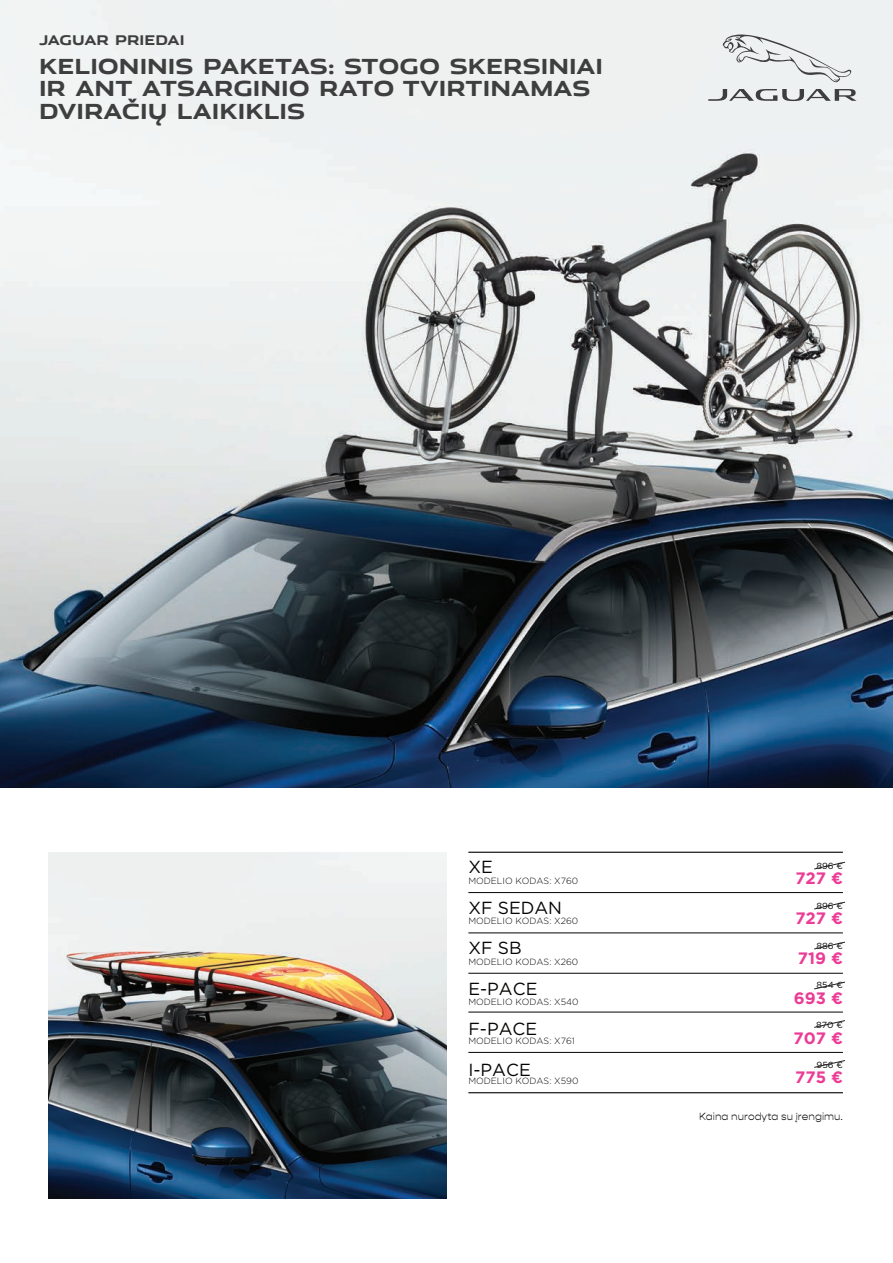
<style>
.page{position:relative;width:893px;height:1263px;background:#fff}
.page>*{position:absolute;margin:0;border:0;box-sizing:border-box;transform-origin:0 0}
.t1{font:700 21px/22.5px "Jaguar Modern";color:#3e3e3f}
.t2{font:17.55px "Gotham";color:#040503}
.t3{font:700 16.5px "Gotham";color:#eb3c96}
.t4{font:700 13.5px "Jaguar Modern";color:#3e3e3f}
.t5{font:300 10.5px "Gopher";color:#040503}
.t6{font:300 9px "Gotham";color:#040503}
.t7{font:8.85px "Gotham";color:#040503}
</style>
<div class="page">
<img style="left:0;top:0;width:893px;height:787px">
<hr style="left:468px;top:892px;width:375px;height:1px;background:#040503">
<hr style="left:468px;top:852px;width:375px;height:1px;background:#040503">
<hr style="left:468px;top:933px;width:375px;height:1px;background:#040503">
<hr style="left:468px;top:973px;width:375px;height:1px;background:#040503">
<hr style="left:468px;top:1012px;width:375px;height:1px;background:#040503">
<hr style="left:468px;top:1052px;width:375px;height:1px;background:#040503">
<img style="left:49px;top:852px;width:397px;height:346px">
<hr style="left:468px;top:1092px;width:375px;height:1px;background:#040503">
<svg style="left:814px;top:862px;width:31px;height:7px"></svg>
<svg style="left:814px;top:902px;width:31px;height:7px"></svg>
<svg style="left:814px;top:942px;width:31px;height:7px"></svg>
<svg style="left:814px;top:982px;width:31px;height:7px"></svg>
<svg style="left:814px;top:1020px;width:31px;height:8px"></svg>
<svg style="left:814px;top:1060px;width:31px;height:8px"></svg>
<svg style="left:708px;top:89px;width:149px;height:12px;background:#afb1b2"></svg>
<svg style="left:722px;top:34px;width:129px;height:49px;background:#dee1e1"></svg>
<h3 class="t4" style="left:39px;top:29px;width:147px">JAGUAR PRIEDAI</h3>
<h1 class="t1" style="left:39px;top:53px;width:566px">KELIONINIS PAKETAS: STOGO SKERSINIAI<br>IR ANT ATSARGINIO RATO TVIRTINAMAS<br>DVIRAČIŲ LAIKIKLIS</h1>
<h2 class="t2" style="left:468px;top:856px;width:26px">XE</h2>
<h2 class="t2" style="left:468px;top:896px;width:95px">XF SEDAN</h2>
<h2 class="t2" style="left:468px;top:937px;width:55px">XF SB</h2>
<h2 class="t2" style="left:468px;top:977px;width:71px">E-PACE</h2>
<h2 class="t2" style="left:468px;top:1018px;width:70px">F-PACE</h2>
<h2 class="t2" style="left:468px;top:1058px;width:64px">I-PACE</h2>
<p class="t6" style="left:468px;top:875px;width:111px">MODELIO KODAS: X760</p>
<p class="t6" style="left:468px;top:915px;width:111px">MODELIO KODAS: X260</p>
<p class="t6" style="left:468px;top:956px;width:111px">MODELIO KODAS: X260</p>
<p class="t6" style="left:468px;top:996px;width:112px">MODELIO KODAS: X540</p>
<p class="t6" style="left:468px;top:1035px;width:108px">MODELIO KODAS: X761</p>
<p class="t6" style="left:468px;top:1075px;width:112px">MODELIO KODAS: X590</p>
<p class="t7" style="left:816px;top:860px;width:28px">896 €</p>
<p class="t7" style="left:816px;top:900px;width:28px">896 €</p>
<p class="t7" style="left:816px;top:940px;width:28px">886 €</p>
<p class="t7" style="left:816px;top:980px;width:28px">854 €</p>
<p class="t7" style="left:816px;top:1019px;width:28px">870 €</p>
<p class="t7" style="left:816px;top:1059px;width:28px">956 €</p>
<h3 class="t3" style="left:795px;top:867px;width:49px">727 €</h3>
<h3 class="t3" style="left:795px;top:907px;width:49px">727 €</h3>
<h3 class="t3" style="left:798px;top:947px;width:46px">719 €</h3>
<h3 class="t3" style="left:794px;top:987px;width:50px">693 €</h3>
<h3 class="t3" style="left:793px;top:1027px;width:51px">707 €</h3>
<h3 class="t3" style="left:795px;top:1067px;width:49px">775 €</h3>
<p class="t5" style="left:699px;top:1111px;width:145px">Kaina nurodyta su įrengimu.</p>
</div>
